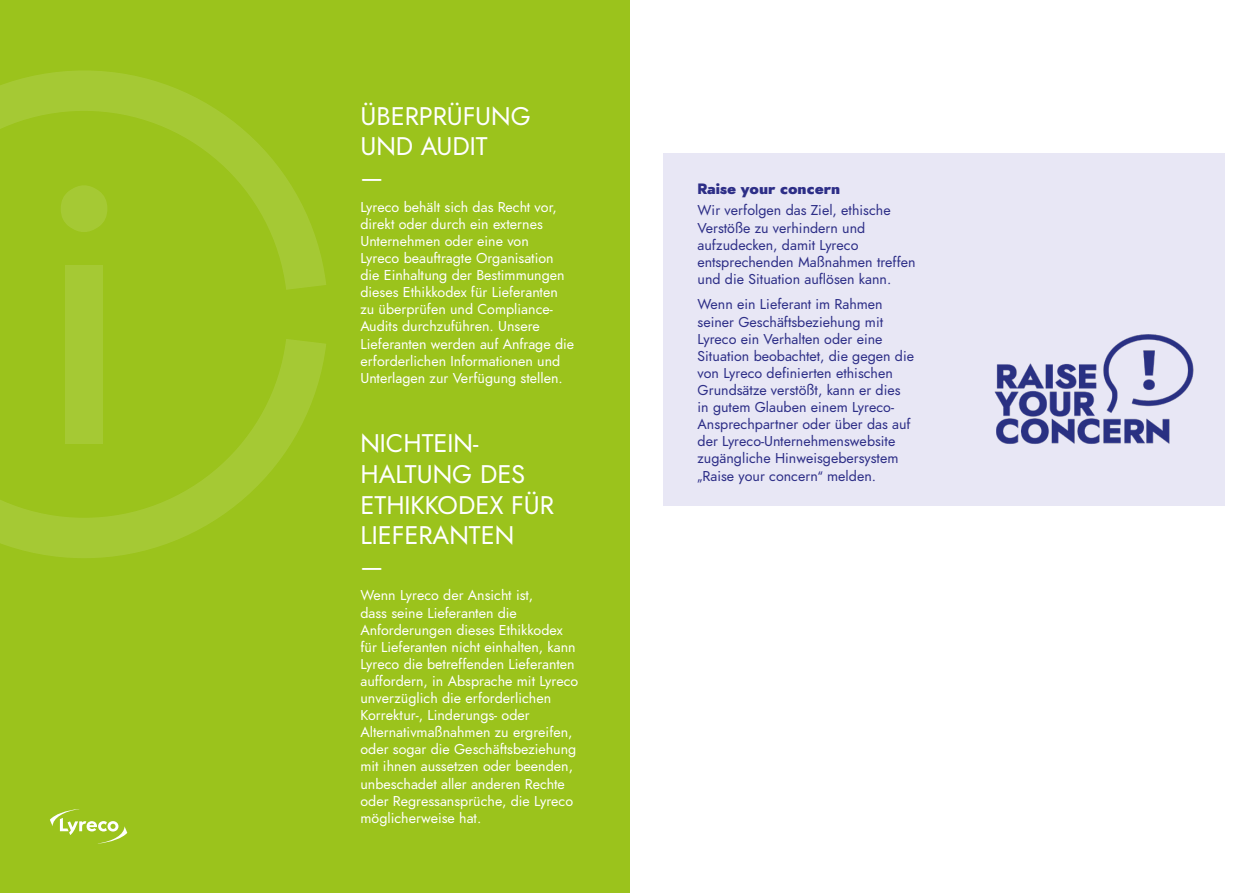
<style>
.page{position:relative;width:1259px;height:893px;background:#fff}
.page>*{position:absolute;margin:0;border:0;box-sizing:border-box;transform-origin:0 0}
._2_title{font:25.5px/30.6px "Lyreco Renner V2";color:#fff}
._3_Title{font:900 15px "Lyreco Renner V2";color:#2d2e87}
.Paragraphe{font:14.25px/17.1px "Lyreco Renner V2";color:#fff}
.Paragraphe-2{font:14.25px/17.1px "Lyreco Renner V2";color:#2d2e87}
.s1{font-family:"Myriad Pro"}
</style>
<div class="page">
<div style="left:0;top:0;width:629px;height:893px;background:#9bc31c"></div>
<div style="left:663px;top:153px;width:562px;height:353px;background:#e8e7f5"></div>
<svg style="left:0;top:70px;width:326px;height:220px"></svg>
<svg style="left:0;top:339px;width:326px;height:219px"></svg>
<svg style="left:61px;top:183px;width:46px;height:49px"></svg>
<div style="left:65px;top:265px;width:38px;height:178px;background:#a5c934"></div>
<svg style="left:50px;top:809px;width:77px;height:35px"></svg>
<img style="left:994px;top:334px;width:200px;height:110px">
<p class="_2_title" style="left:360px;top:101px;width:172px">ÜBERPRÜFUNG<br>UND AUDIT<br>—</p>
<p class="Paragraphe" style="left:360px;top:198px;width:215px">Lyreco behält sich das Recht vor, direkt oder durch ein externes<br>Unternehmen oder eine von<br>Lyreco beauftragte Organisation die Einhaltung der Bestimmungen dieses Ethikkodex für Lieferanten zu überprüfen und Compliance-<br>Audits durchzuführen. Unsere<br>Lieferanten werden auf Anfrage die erforderlichen Informationen und<br>Unterlagen zur Verfügung stellen.</p>
<p class="_2_title" style="left:360px;top:428px;width:195px">NICHTEIN-<br>HALTUNG DES<br>ETHIKKODEX FÜR<br>LIEFERANTEN<br>—</p>
<p class="Paragraphe" style="left:360px;top:587px;width:219px">Wenn Lyreco der Ansicht ist,<br>dass seine Lieferanten die Anforderungen dieses Ethikkodex für Lieferanten nicht einhalten, kann Lyreco die betreffenden Lieferanten auffordern, in Absprache mit Lyreco unverzüglich die erforderlichen Korrektur-, Linderungs- oder Alternativmaßnahmen zu ergreifen, oder sogar die Geschäftsbeziehung mit ihnen aussetzen oder beenden, unbeschadet aller anderen Rechte oder Regressansprüche, die Lyreco möglicherweise hat.</p>
<p class="_3_Title" style="left:697px;top:178px;width:144px">Raise your concern</p>
<p class="Paragraphe-2" style="left:697px;top:202px;width:220px">Wir verfolgen das Ziel, ethische<br>Verstöße zu verhindern und aufzudecken, damit Lyreco entsprechenden Maßnahmen treffen und die Situation auflösen kann.</p>
<p class="Paragraphe-2" style="left:697px;top:296px;width:218px">Wenn ein Lieferant im Rahmen seiner Geschäftsbeziehung mit<br>Lyreco ein Verhalten oder eine<br>Situation beobachtet, die gegen die von Lyreco definierten ethischen<br>Grundsätze verstößt, kann er dies in gutem Glauben einem Lyreco-<br>Ansprechpartner oder über das auf der Lyreco-Unternehmenswebsite zugängliche Hinweisgebersystem <span class="s1">„</span>Raise your concern<span class="s1">“</span> melden.</p>
</div>
